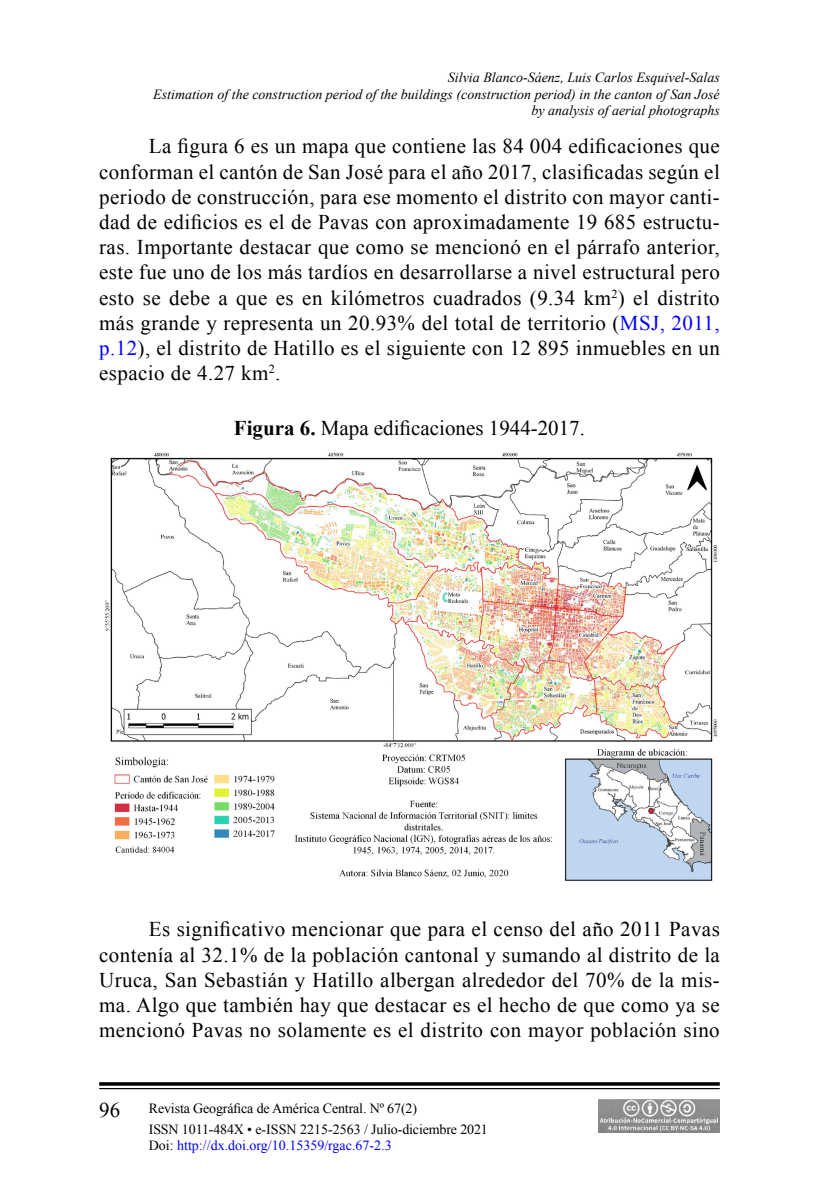
<style>
.page{position:relative;width:819px;height:1197px;background:#fff}
.page>*{position:absolute;margin:0;border:0;box-sizing:border-box;transform-origin:0 0}
.t1{font:21px/25.2px "Times New Roman";letter-spacing:.02em;color:#000;text-align:justify}
.t2{font:21px "Times New Roman";color:#000}
.t3{font:italic 14px/16.8px "Times New Roman";color:#000;text-align:right}
.t4{font:14px/21px "Times New Roman";letter-spacing:-.01em;color:#000}
.t5{font:14px "Times New Roman";color:#00f}
.s1{color:#00f}
.s2{font-weight:700}
.s3{color:#000}
</style>
<div class="page">
<svg style="left:99px;top:1082px;width:621px;height:4px;background:#1f1f1f"></svg>
<hr style="left:99px;top:1088px;width:621px;height:1px;background:#000">
<img style="left:599px;top:1099px;width:121px;height:34px">
<img style="left:105px;top:452px;width:613px;height:429px">
<p class="t3" style="left:153px;top:68px;width:568px">Silvia Blanco-Sáenz, Luis Carlos Esquivel-Salas<br>Estimation of the construction period of the buildings (construction period) in the canton of San José by analysis of aerial photographs</p>
<p class="t1" style="left:99px;top:134px;width:622px;text-indent:50px">La figura 6 es un mapa que contiene las 84 004 edificaciones que conforman el cantón de San José para el año 2017, clasificadas según el periodo de construcción, para ese momento el distrito con mayor canti&shy;dad de edificios es el de Pavas con aproximadamente 19 685 estructu&shy;ras. Importante destacar que como se mencionó en el párrafo anterior, este fue uno de los más tardíos en desarrollarse a nivel estructural pero esto se debe a que es en kilómetros cuadrados (9.34 km<sup>2</sup>) el distrito más grande y representa un 20.93% del total de territorio (<span class="s1">MSJ, 2011, p.12</span>), el distrito de Hatillo es el siguiente con 12 895 inmuebles en un espacio de 4.27 km<sup>2</sup>.</p>
<p class="t2" style="left:234px;top:414px;width:353px"><span class="s2">Figura 6.</span> Mapa edificaciones 1944-2017.</p>
<p class="t1" style="left:99px;top:917px;width:622px;text-indent:50px">Es significativo mencionar que para el censo del año 2011 Pavas contenía al 32.1% de la población cantonal y sumando al distrito de la Uruca, San Sebastián y Hatillo albergan alrededor del 70% de la mis&shy;ma. Algo que también hay que destacar es el hecho de que como ya se mencionó Pavas no solamente es el distrito con mayor población sino</p>
<p class="t1" style="left:99px;top:1097px;width:22px">96</p>
<p class="t4" style="left:149px;top:1097px;width:341px">Revista Geográfica de América Central. Nº 67(2)<br>ISSN 1011-484X • e-ISSN 2215-2563 / Julio-diciembre 2021</p>
<p class="t5" style="left:149px;top:1136px;width:244px"><span class="s3">Doi:</span> http://dx.doi.org/10.15359/rgac.67-2.3</p>
</div>
